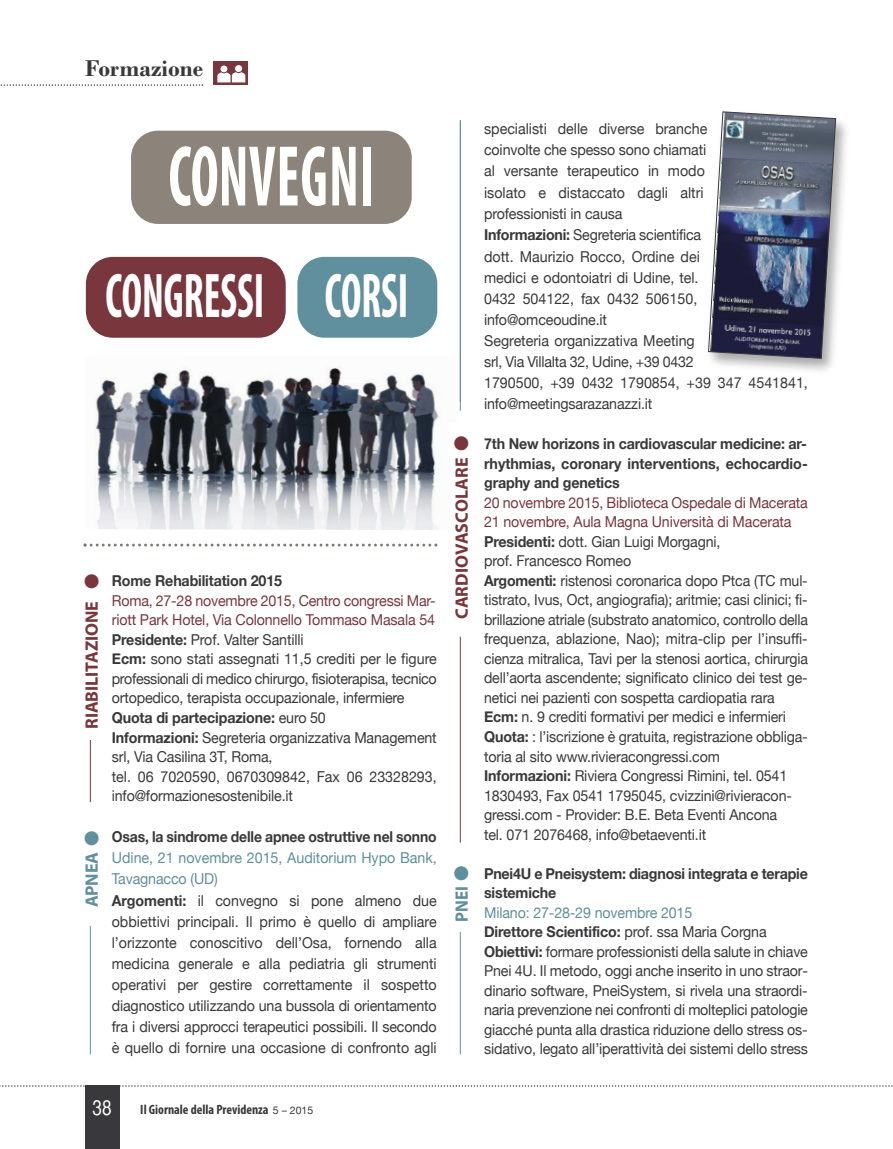
<style>
.page{position:relative;width:893px;height:1149px;background:#fff}
.page>*{position:absolute;margin:0;border:0;box-sizing:border-box;transform-origin:0 0}
.t1{font:700 condensed 87px "Myriad Pro";letter-spacing:.02em;color:#fff;scale:.67 1}
.t2{font:700 condensed 63.45px "Myriad Pro";color:#fff;scale:.67 1}
.t3{font:700 24px "Bodoni";color:#39383a}
.t4{font:21px "Helvetica CY Plain";color:#fff}
.t5{font:700 18px "Myriad Pro";letter-spacing:-.005em;color:#79363c}
.t6{font:700 18px "Myriad Pro";letter-spacing:-.01em;color:#608f9d}
.t7{font:700 18px "Myriad Pro";letter-spacing:-.01em;color:#608f9d;scale:.95 1}
.t8{font:15px/19.5px "Helvetica Neue";letter-spacing:-.01em;color:#39383a;scale:.95 1}
.t9{font:700 15px/19.5px "Helvetica Neue";letter-spacing:-.01em;color:#39383a;text-align:justify;scale:.95 1}
.t10{font:700 15px "Helvetica Neue";letter-spacing:-.01em;color:#39383a;scale:.93 1}
.t11{font:700 condensed 13.5px "Myriad Pro";color:#39383a}
.s1{color:#79363c}
.s2{font-weight:700}
.s3{color:#608f9d}
.s4{font-family:"Helvetica Neue";font-weight:400;font-stretch:normal;font-size:10.5px}
</style>
<div class="page">
<svg style="left:0;top:84px;width:203px;height:2px"></svg>
<svg style="left:0;top:1085px;width:893px;height:1px"></svg>
<div style="left:85px;top:1084px;width:34px;height:64px;background:#39383a"></div>
<div style="left:214px;top:61px;width:34px;height:24px;background:linear-gradient(to right,#79363c,#79363c)"></div>
<svg style="left:217px;top:65px;width:28px;height:17px"></svg>
<img style="left:95px;top:367px;width:344px;height:163px">
<hr style="left:90px;top:679px;width:1px;height:122px;background:#79363c">
<hr style="left:460px;top:120px;width:1px;height:290px;background:#608f9d">
<div style="left:131px;top:131px;width:281px;height:93px;background:#8c847a;border-radius:27px"></div>
<div style="left:86px;top:257px;width:200px;height:80px;background:#79363c;border-radius:27px"></div>
<div style="left:79px;top:560px;width:23px;height:179px;background:#fff"></div>
<svg style="left:84px;top:543px;width:353px;height:3px"></svg>
<div style="left:297px;top:257px;width:140px;height:80px;background:#608f9d;border-radius:27px"></div>
<hr style="left:460px;top:636px;width:1px;height:206px;background:#79363c">
<hr style="left:90px;top:925px;width:1px;height:128px;background:#608f9d">
<img style="left:708px;top:111px;width:128px;height:248px">
<hr style="left:460px;top:931px;width:1px;height:122px;background:#608f9d">
<h3 class="t3" style="left:85px;top:53px;width:119px">Formazione</h3>
<h1 class="t1" style="left:169px;top:145px;width:309px">CONVEGNI</h1>
<h2 class="t2" style="left:106px;top:273px;width:238px">CONGRESSI</h2>
<h2 class="t2" style="left:325px;top:273px;width:126px">CORSI</h2>
<p class="t5" style="left:85px;top:728px;width:157px;rotate:-90deg">RIABILITAZIONE ●</p>
<p class="t6" style="left:85px;top:907px;width:79px;rotate:-90deg">APNEA ●</p>
<p class="t9" style="left:112px;top:570px;width:181px">Rome Rehabilitation 2015</p>
<p class="t8" style="left:112px;top:590px;width:344px"><span class="s1">Roma, 27-28 novembre 2015, Centro congressi Mar&shy;riott Park Hotel, Via Colonnello Tommaso Masala 54<br></span><span class="s2">Presidente:</span> Prof. Valter Santilli<br><span class="s2">Ecm:</span> sono stati assegnati 11,5 crediti per le figure professionali di medico chirurgo, fisioterapisa, tecnico ortopedico, terapista occupazionale, infermiere <span class="s2">Quota di partecipazione:</span> euro 50<br><span class="s2">Informazioni:</span> Segreteria organizzativa Management srl, Via Casilina 3T, Roma,<br>tel. 06 7020590, 0670309842, Fax 06 23328293, info@formazionesostenibile.it</p>
<p class="t10" style="left:112px;top:827px;width:351px">osas, la sindrome delle apnee ostruttive nel sonno</p>
<p class="t8" style="left:112px;top:846px;width:344px;line-height:21.1px"><span class="s3">Udine, 21 novembre 2015, Auditorium Hypo Bank, Tavagnacco (UD)<br></span><span class="s2">Argomenti:</span> il convegno si pone almeno due obbiettivi principali. Il primo è quello di ampliare l’orizzonte conoscitivo dell’Osa, fornendo alla medicina generale e alla pediatria gli strumenti operativi per gestire correttamente il sospetto diagnostico utilizzando una bussola di orientamento fra i diversi approcci terapeutici possibili. Il secondo è quello di fornire una occasione di confronto agli</p>
<h3 class="t4" style="left:92px;top:1095px;width:21px">38</h3>
<p class="t11" style="left:140px;top:1104px;width:174px">Il Giornale della Previdenza <span class="s4">5 – 2015</span></p>
<p class="t5" style="left:455px;top:619px;width:185px;rotate:-90deg">CARDIOVASCOLARE ●</p>
<p class="t7" style="left:455px;top:921px;width:61px;rotate:-90deg">PNEI ●</p>
<p class="t8" style="left:484px;top:118px;width:342px;line-height:21.1px">specialisti delle diverse branche<br>coinvolte che spesso sono chiamati<br>al versante terapeutico in modo<br>isolato e distaccato dagli altri<br>professionisti in causa<br><span class="s2">Informazioni:</span> Segreteria scientifica<br>dott. Maurizio Rocco, Ordine dei<br>medici e odontoiatri di Udine, tel.<br>0432 504122, fax 0432 506150, info@omceoudine.it<br>Segreteria organizzativa Meeting<br>srl, Via Villalta 32, Udine, +39 0432<br>1790500, +39 0432 1790854, +39 347 4541841, info@meetingsarazanazzi.it</p>
<p class="t9" style="left:484px;top:433px;width:342px">7th new horizons in cardiovascular medicine: ar&shy;rhythmias, coronary interventions, echocardio&shy;graphy and genetics</p>
<p class="t8" style="left:484px;top:492px;width:342px"><span class="s1">20 novembre 2015, Biblioteca Ospedale di Macerata 21 novembre, Aula Magna Università di Macerata </span><span class="s2">Presidenti:</span> dott. Gian Luigi Morgagni,<br>prof. Francesco Romeo<br><span class="s2">Argomenti:</span> ristenosi coronarica dopo Ptca (TC mul&shy;tistrato, Ivus, Oct, angiografia); aritmie; casi clinici; fi&shy;brillazione atriale (substrato anatomico, controllo della frequenza, ablazione, Nao); mitra-clip per l’insuffi&shy;cienza mitralica, Tavi per la stenosi aortica, chirurgia dell’aorta ascendente; significato clinico dei test ge&shy;netici nei pazienti con sospetta cardiopatia rara <span class="s2">Ecm:</span> n. 9 crediti formativi per medici e infermieri <span class="s2">Quota:</span> : l’iscrizione è gratuita, registrazione obbliga&shy;toria al sito www.rivieracongressi.com <span class="s2">Informazioni:</span> Riviera Congressi Rimini, tel. 0541<br>1830493, Fax 0541 1795045, cvizzini@rivieracon&shy;gressi.com - Provider: B.E. Beta Eventi Ancona<br>tel. 071 2076468, info@betaeventi.it</p>
<p class="t9" style="left:484px;top:862px;width:342px">Pnei4U e Pneisystem: diagnosi integrata e terapie sistemiche</p>
<p class="t8" style="left:484px;top:902px;width:342px"><span class="s3">Milano: 27-28-29 novembre 2015<br></span><span class="s2">Direttore Scientifico:</span> prof. ssa Maria Corgna <span class="s2">obiettivi:</span> formare professionisti della salute in chiave Pnei 4U. Il metodo, oggi anche inserito in uno straor&shy;dinario software, PneiSystem, si rivela una straordi&shy;naria prevenzione nei confronti di molteplici patologie giacché punta alla drastica riduzione dello stress os&shy;sidativo, legato all’iperattività dei sistemi dello stress</p>
</div>
